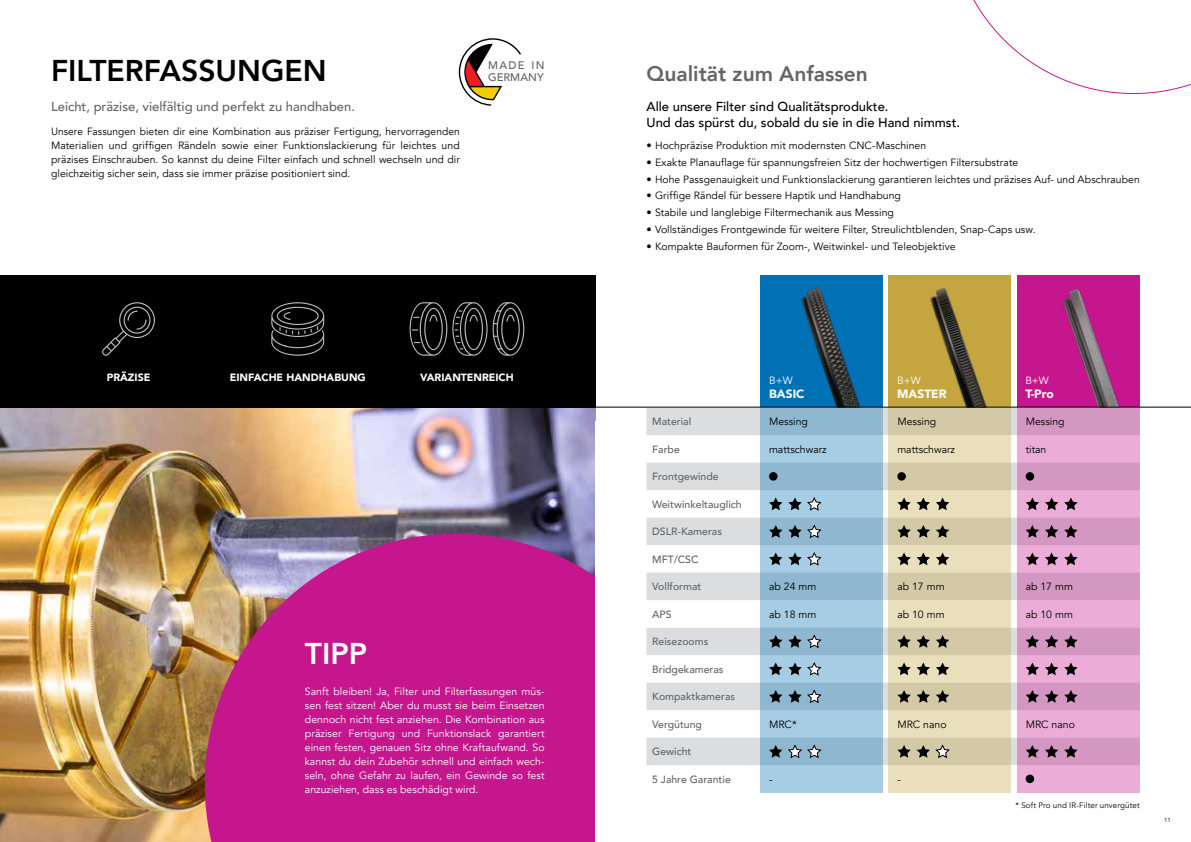
<style>
.page{position:relative;width:1191px;height:842px;background:#fff}
.page>*{position:absolute;margin:0;border:0;box-sizing:border-box;transform-origin:0 0}
.t1{font:800 30px "Avenir";color:#000}
.t2{font:800 30px "Avenir";color:#fff}
.t3{font:800 21px "Avenir";color:#636466}
.t4{font:500 13px/16px "Avenir LT Com";color:#000}
.t5{font:500 13px "Avenir LT Com";color:#636466}
.t6{font:900 12px "Avenir";color:#fff}
.t7{font:500 11px/12.5px "Avenir LT Com";letter-spacing:.01em;color:#636466}
.t8{font:10.5px/14px "Avenir LT Com";letter-spacing:.005em;color:#000;text-align:justify}
.t9{font:10.5px/14px "Avenir LT Com";letter-spacing:.005em;color:#fff;text-align:justify}
.t10{font:500 10.5px "Avenir LT Com";color:#636466}
.t11{font:900 10.5px "Avenir";color:#fff}
.t12{font:10.5px "Avenir";color:#fff}
.t13{font:8px "Avenir LT Com";letter-spacing:.015em;color:#000}
.t14{font:6px "Avenir LT Com";color:#000}
</style>
<div class="page">
<div style="left:760px;top:275px;width:122px;height:132px;background:#0071b4"></div>
<div style="left:1017px;top:275px;width:122px;height:132px;background:#c6168d"></div>
<img style="left:0;top:408px;width:595px;height:434px">
<svg style="left:973px;top:0;width:218px;height:94px"></svg>
<svg style="left:205px;top:534px;width:390px;height:308px;background:#c12b8b"></svg>
<div style="left:0;top:275px;width:595px;height:133px;background:#000"></div>
<svg style="left:102px;top:302px;width:53px;height:54px"></svg>
<svg style="left:271px;top:302px;width:53px;height:54px"></svg>
<svg style="left:409px;top:302px;width:115px;height:54px"></svg>
<svg style="left:646px;top:408px;width:371px;height:357px;fill:#dcddde"></svg>
<div style="left:760px;top:407px;width:122px;height:385px;background:linear-gradient(to right,#9bc2da,#9ac2d9)"></div>
<div style="left:888px;top:407px;width:123px;height:385px;background:linear-gradient(to right,#dfd4b1,#ded4b1)"></div>
<div style="left:1017px;top:407px;width:122px;height:385px;background:linear-gradient(to right,#e0a2cc,#dfa2cc)"></div>
<div style="left:769px;top:472px;width:8px;height:9px;background:#000;border-radius:50%"></div>
<div style="left:897px;top:472px;width:9px;height:9px;background:#000;border-radius:50%"></div>
<svg style="left:1025px;top:472px;width:9px;height:9px"></svg>
<svg style="left:769px;top:497px;width:13px;height:13px"></svg>
<svg style="left:788px;top:497px;width:13px;height:13px"></svg>
<svg style="left:807px;top:497px;width:14px;height:14px"></svg>
<svg style="left:897px;top:497px;width:13px;height:13px"></svg>
<svg style="left:916px;top:497px;width:14px;height:13px"></svg>
<svg style="left:936px;top:497px;width:13px;height:13px"></svg>
<svg style="left:1025px;top:497px;width:14px;height:13px"></svg>
<svg style="left:1045px;top:497px;width:13px;height:13px"></svg>
<svg style="left:1064px;top:497px;width:13px;height:13px"></svg>
<svg style="left:769px;top:525px;width:13px;height:13px"></svg>
<svg style="left:788px;top:525px;width:13px;height:13px"></svg>
<svg style="left:807px;top:525px;width:14px;height:13px"></svg>
<svg style="left:897px;top:525px;width:13px;height:13px"></svg>
<svg style="left:916px;top:525px;width:14px;height:13px"></svg>
<svg style="left:936px;top:525px;width:13px;height:13px"></svg>
<svg style="left:1025px;top:525px;width:14px;height:13px"></svg>
<svg style="left:1045px;top:525px;width:13px;height:13px"></svg>
<svg style="left:1064px;top:525px;width:13px;height:13px"></svg>
<svg style="left:769px;top:552px;width:13px;height:13px"></svg>
<svg style="left:788px;top:552px;width:13px;height:13px"></svg>
<svg style="left:807px;top:552px;width:14px;height:14px"></svg>
<svg style="left:897px;top:552px;width:13px;height:13px"></svg>
<svg style="left:916px;top:552px;width:14px;height:13px"></svg>
<svg style="left:936px;top:552px;width:13px;height:13px"></svg>
<svg style="left:1025px;top:552px;width:14px;height:13px"></svg>
<svg style="left:1045px;top:552px;width:13px;height:13px"></svg>
<svg style="left:1064px;top:552px;width:13px;height:13px"></svg>
<svg style="left:769px;top:635px;width:13px;height:13px"></svg>
<svg style="left:788px;top:635px;width:13px;height:13px"></svg>
<svg style="left:807px;top:635px;width:14px;height:13px"></svg>
<svg style="left:897px;top:635px;width:13px;height:13px"></svg>
<svg style="left:916px;top:635px;width:14px;height:13px"></svg>
<svg style="left:936px;top:635px;width:13px;height:13px"></svg>
<svg style="left:1025px;top:635px;width:14px;height:13px"></svg>
<svg style="left:1045px;top:635px;width:13px;height:13px"></svg>
<svg style="left:1064px;top:635px;width:13px;height:13px"></svg>
<svg style="left:769px;top:662px;width:13px;height:13px"></svg>
<svg style="left:788px;top:662px;width:13px;height:13px"></svg>
<svg style="left:807px;top:662px;width:14px;height:14px"></svg>
<svg style="left:897px;top:662px;width:13px;height:13px"></svg>
<svg style="left:916px;top:662px;width:14px;height:13px"></svg>
<svg style="left:936px;top:662px;width:13px;height:13px"></svg>
<svg style="left:1025px;top:662px;width:14px;height:13px"></svg>
<svg style="left:1045px;top:662px;width:13px;height:13px"></svg>
<svg style="left:1064px;top:662px;width:13px;height:13px"></svg>
<svg style="left:769px;top:690px;width:13px;height:13px"></svg>
<svg style="left:788px;top:690px;width:13px;height:13px"></svg>
<svg style="left:807px;top:690px;width:14px;height:13px"></svg>
<svg style="left:897px;top:690px;width:13px;height:13px"></svg>
<svg style="left:916px;top:690px;width:14px;height:13px"></svg>
<svg style="left:936px;top:690px;width:13px;height:13px"></svg>
<svg style="left:1025px;top:690px;width:14px;height:13px"></svg>
<svg style="left:1045px;top:690px;width:13px;height:13px"></svg>
<svg style="left:1064px;top:690px;width:13px;height:13px"></svg>
<svg style="left:769px;top:745px;width:52px;height:13px"></svg>
<svg style="left:897px;top:745px;width:13px;height:13px"></svg>
<svg style="left:916px;top:745px;width:33px;height:13px"></svg>
<svg style="left:1025px;top:745px;width:14px;height:13px"></svg>
<svg style="left:1045px;top:745px;width:13px;height:13px"></svg>
<svg style="left:1064px;top:745px;width:13px;height:13px"></svg>
<div style="left:1025px;top:775px;width:9px;height:8px;background:#000;border-radius:50%"></div>
<img style="left:766px;top:275px;width:254px;height:132px">
<img style="left:1051px;top:288px;width:72px;height:119px">
<svg style="left:459px;top:38px;width:62px;height:68px"></svg>
<hr style="left:595px;top:407px;width:596px;height:1px;background:#000">
<h1 class="t1" style="left:51px;top:47px;width:277px">FILTERFASSUNGEN</h1>
<h2 class="t3" style="left:646px;top:57px;width:223px">Qualität zum Anfassen</h2>
<p class="t7" style="left:488px;top:59px;width:58px">MADE IN<br>GERMANY</p>
<p class="t5" style="left:51px;top:99px;width:305px">Leicht, präzise, vielfältig und perfekt zu handhaben.</p>
<p class="t8" style="left:51px;top:125px;width:410px">Unsere Fassungen bieten dir eine Kombination aus präziser Fertigung, hervorragenden Materialien und griffigen Rändeln sowie einer Funktionslackierung für leichtes und präzises Einschrauben. So kannst du deine Filter einfach und schnell wechseln und dir gleichzeitig sicher sein, dass sie immer präzise positioniert sind.</p>
<p class="t4" style="left:646px;top:99px;width:315px">Alle unsere Filter sind Qualitätsprodukte.<br>Und das spürst du, sobald du sie in die Hand nimmst.</p>
<p class="t8" style="left:646px;top:138px;width:281px">• Hochpräzise Produktion mit modernsten CNC-Maschinen</p>
<p class="t8" style="left:646px;top:155px;width:373px">• Exakte Planauflage für spannungsfreien Sitz der hochwertigen Filtersubstrate</p>
<p class="t8" style="left:646px;top:172px;width:495px">• Hohe Passgenauigkeit und Funktionslackierung garantieren leichtes und präzises Auf- und Abschrauben</p>
<p class="t8" style="left:646px;top:189px;width:256px">• Griffige Rändel für bessere Haptik und Handhabung</p>
<p class="t8" style="left:646px;top:206px;width:249px">• Stabile und langlebige Filtermechanik aus Messing</p>
<p class="t8" style="left:646px;top:223px;width:391px">• Vollständiges Frontgewinde für weitere Filter, Streulichtblenden, Snap-Caps usw.</p>
<p class="t8" style="left:646px;top:239px;width:310px">• Kompakte Bauformen für Zoom-, Weitwinkel- und Teleobjektive</p>
<p class="t11" style="left:107px;top:368px;width:45px">PRÄZISE</p>
<p class="t11" style="left:230px;top:368px;width:137px">EINFACHE HANDHABUNG</p>
<p class="t11" style="left:420px;top:368px;width:95px">VARIANTENREICH</p>
<p class="t12" style="left:769px;top:374px;width:25px">B+W</p>
<p class="t6" style="left:769px;top:384px;width:37px">BASIC</p>
<p class="t12" style="left:897px;top:374px;width:25px">B+W</p>
<p class="t6" style="left:897px;top:384px;width:51px">MASTER</p>
<p class="t12" style="left:1025px;top:374px;width:25px">B+W</p>
<p class="t6" style="left:1025px;top:384px;width:30px">T-Pro</p>
<h1 class="t2" style="left:305px;top:630px;width:64px">TIPP</h1>
<p class="t9" style="left:305px;top:685px;width:241px">Sanft bleiben! Ja, Filter und Filterfassungen müs&shy;sen fest sitzen! Aber du musst sie beim Einsetzen dennoch nicht fest anziehen. Die Kombination aus präziser Fertigung und Funktionslack garantiert einen festen, genauen Sitz ohne Kraftaufwand. So kannst du dein Zubehör schnell und einfach wech&shy;seln, ohne Gefahr zu laufen, ein Gewinde so fest anzuziehen, dass es beschädigt wird.</p>
<p class="t10" style="left:652px;top:415px;width:41px">Material</p>
<p class="t8" style="left:769px;top:415px;width:40px">Messing</p>
<p class="t8" style="left:897px;top:415px;width:40px">Messing</p>
<p class="t8" style="left:1025px;top:415px;width:40px">Messing</p>
<p class="t10" style="left:652px;top:443px;width:29px">Farbe</p>
<p class="t8" style="left:769px;top:442px;width:59px">mattschwarz</p>
<p class="t8" style="left:897px;top:442px;width:59px">mattschwarz</p>
<p class="t8" style="left:1025px;top:442px;width:22px">titan</p>
<p class="t10" style="left:652px;top:470px;width:68px">Frontgewinde</p>
<p class="t10" style="left:652px;top:498px;width:91px">Weitwinkeltauglich</p>
<p class="t10" style="left:652px;top:525px;width:71px">DSLR-Kameras</p>
<p class="t10" style="left:652px;top:553px;width:48px">MFT/CSC</p>
<p class="t10" style="left:652px;top:580px;width:51px">Vollformat</p>
<p class="t8" style="left:769px;top:580px;width:49px">ab 24 mm</p>
<p class="t8" style="left:897px;top:580px;width:49px">ab 17 mm</p>
<p class="t8" style="left:1025px;top:580px;width:49px">ab 17 mm</p>
<p class="t10" style="left:652px;top:608px;width:21px">APS</p>
<p class="t8" style="left:769px;top:607px;width:49px">ab 18 mm</p>
<p class="t8" style="left:897px;top:607px;width:49px">ab 10 mm</p>
<p class="t8" style="left:1025px;top:607px;width:49px">ab 10 mm</p>
<p class="t10" style="left:652px;top:635px;width:58px">Reisezooms</p>
<p class="t10" style="left:652px;top:663px;width:73px">Bridgekameras</p>
<p class="t10" style="left:652px;top:690px;width:84px">Kompaktkameras</p>
<p class="t10" style="left:652px;top:718px;width:51px">Vergütung</p>
<p class="t8" style="left:769px;top:717px;width:29px">MRC*</p>
<p class="t8" style="left:897px;top:717px;width:51px">MRC nano</p>
<p class="t8" style="left:1025px;top:717px;width:51px">MRC nano</p>
<p class="t10" style="left:652px;top:745px;width:41px">Gewicht</p>
<p class="t10" style="left:652px;top:773px;width:80px">5 Jahre Garantie</p>
<p class="t8" style="left:769px;top:772px;width:5px">-</p>
<p class="t8" style="left:897px;top:772px;width:5px">-</p>
<p class="t13" style="left:1015px;top:801px;width:126px">* Soft Pro und IR-Filter unvergütet</p>
<p class="t14" style="left:1164px;top:816px;width:8px">11</p>
</div>
